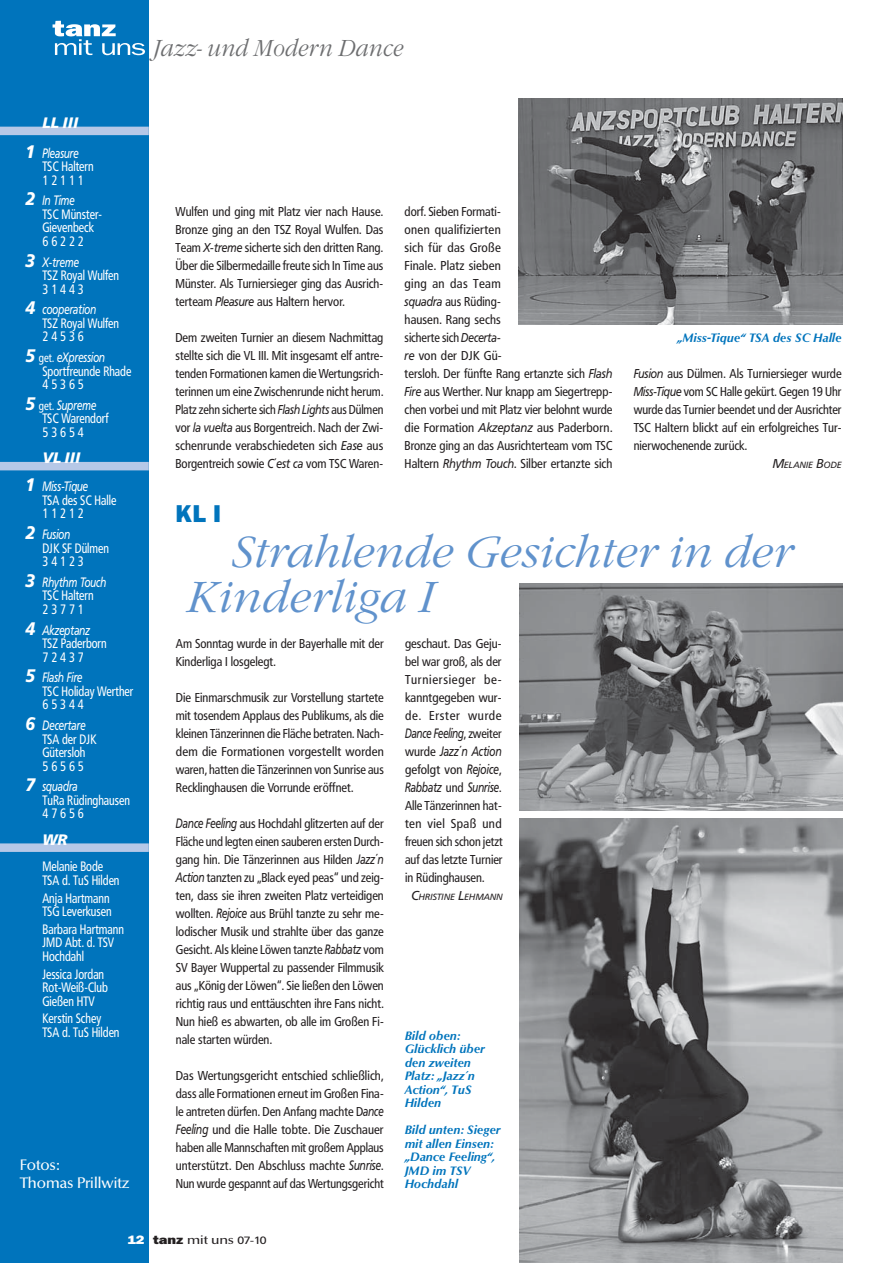
<style>
.page{position:relative;width:893px;height:1263px;background:#fff}
.page>*{position:absolute;margin:0;border:0;box-sizing:border-box;transform-origin:0 0}
.t1{font:italic 300 45px/45px "Garamond Itc T";color:#6092cc}
.t2{font:italic 300 24px "Garamond Itc T";color:#6d6e70;scale:.9 1}
.t3{font:800 24px "Franklin ITCBQ";color:#0074bc}
.t4{font:500 15px/18px "Optima BQ";color:#fff}
.t5{font:italic 900 15px "Frutiger BQ";letter-spacing:.04em;color:#fff}
.t6{font:13.5px/13.5px "Frutiger Condensed BQ";color:#fff;scale:.9 1}
.t7{font:italic 13.5px "Frutiger BQ";color:#fff;scale:.75 1}
.t8{font:italic 13.5px/18px "Frutiger BQ";letter-spacing:.005em;color:#231f20;scale:.73 1}
.t9{font:italic 13.5px "Frutiger BQ";letter-spacing:.005em;color:#231f20;scale:.76 1}
.t10{font:12.75px/18px "Frutiger Condensed BQ";color:#231f20;text-align:justify}
.t11{font:12.75px "Frutiger Condensed BQ";color:#231f20;scale:1.04 1}
.t12{font:italic 700 12px/13.5px "Optima BQ";color:#0074bc}
.t13{font:500 12px "Optima BQ";letter-spacing:-.01em;color:#231f20;scale:1.2 1}
.t14{font:italic 8.85px "Frutiger BQ";letter-spacing:.02em;color:#231f20}
.s1{font-weight:900;font-size:18px}
.s2{font-family:"Frutiger Condensed BQ";font-style:normal;font-size:12px}
.s3{font-family:"Frutiger BQ";font-style:italic}
.s4{font-size:12.75px}
.s5{font-family:"Frutiger BQ";font-style:italic;font-size:13.5px}
.s6{font-family:"Frutiger Condensed BQ";font-style:normal;font-size:12.75px}
.s7{font-family:"Franklin ITCBQ";font-weight:800;color:#fff}
.s8{font-family:"Franklin ITCBQ";font-weight:800}
.s9{font-family:"Frutiger BQ";font-weight:400;font-size:10.5px}
</style>
<div class="page">
<div style="left:0;top:0;width:149px;height:1263px;background:#0074bc"></div>
<svg style="left:53px;top:21px;width:92px;height:34px"></svg>
<div style="left:0;top:127px;width:149px;height:8px;background:#b6c8e7"></div>
<div style="left:0;top:462px;width:149px;height:8px;background:#b6c8e7"></div>
<div style="left:0;top:843px;width:149px;height:9px;background:#b6c8e7"></div>
<img style="left:519px;top:98px;width:323px;height:227px">
<img style="left:520px;top:584px;width:323px;height:226px">
<img style="left:520px;top:818px;width:322px;height:445px">
<h2 class="t2" style="left:153px;top:38px;width:280px">Jazz- und Modern Dance</h2>
<p class="t5" style="left:42px;top:117px;width:37px">LL III</p>
<p class="t7" style="left:25px;top:148px;width:73px"><span class="s1">1</span> Pleasure</p>
<p class="t6" style="left:42px;top:161px;width:58px">TSC Haltern<br>1 2 1 1 1</p>
<p class="t7" style="left:25px;top:195px;width:67px"><span class="s1">2</span> In Time</p>
<p class="t6" style="left:42px;top:209px;width:68px">TSC Münster-<br>Gievenbeck<br>6 6 2 2 2</p>
<p class="t7" style="left:25px;top:257px;width:73px"><span class="s1">3</span> X-treme</p>
<p class="t6" style="left:42px;top:270px;width:87px">TSZ Royal Wulfen<br>3 1 4 4 3</p>
<p class="t7" style="left:25px;top:304px;width:96px"><span class="s1">4</span> cooperation</p>
<p class="t6" style="left:42px;top:318px;width:87px">TSZ Royal Wulfen<br>2 4 5 3 6</p>
<p class="t7" style="left:25px;top:352px;width:108px"><span class="s1">5</span> <span class="s2">get.</span> eXpression</p>
<p class="t6" style="left:42px;top:365px;width:100px">Sportfreunde Rhade<br>4 5 3 6 5</p>
<p class="t7" style="left:25px;top:400px;width:96px"><span class="s1">5</span> <span class="s2">get.</span> Supreme</p>
<p class="t6" style="left:42px;top:413px;width:75px">TSC Warendorf<br>5 3 6 5 4</p>
<p class="t5" style="left:42px;top:452px;width:39px">VL III</p>
<p class="t7" style="left:25px;top:481px;width:85px"><span class="s1">1</span> Miss-Tique</p>
<p class="t6" style="left:42px;top:495px;width:84px">TSA des SC Halle<br>1 1 2 1 2</p>
<p class="t7" style="left:25px;top:529px;width:61px"><span class="s1">2</span> Fusion</p>
<p class="t6" style="left:42px;top:542px;width:75px">DJK SF Dülmen<br>3 4 1 2 3</p>
<p class="t7" style="left:25px;top:577px;width:109px"><span class="s1">3</span> Rhythm Touch</p>
<p class="t6" style="left:42px;top:590px;width:58px">TSC Haltern<br>2 3 7 7 1</p>
<p class="t7" style="left:25px;top:625px;width:88px"><span class="s1">4</span> Akzeptanz</p>
<p class="t6" style="left:42px;top:638px;width:73px">TSZ Paderborn<br>7 2 4 3 7</p>
<p class="t7" style="left:25px;top:672px;width:78px"><span class="s1">5</span> Flash Fire</p>
<p class="t6" style="left:42px;top:686px;width:103px">TSC Holiday Werther<br>6 5 3 4 4</p>
<p class="t7" style="left:25px;top:720px;width:82px"><span class="s1">6</span> Decertare</p>
<p class="t6" style="left:42px;top:733px;width:62px">TSA der DJK<br>Gütersloh<br>5 6 5 6 5</p>
<p class="t7" style="left:25px;top:781px;width:71px"><span class="s1">7</span> squadra</p>
<p class="t6" style="left:42px;top:795px;width:99px">TuRa Rüdinghausen<br>4 7 6 5 6</p>
<p class="t5" style="left:42px;top:834px;width:27px">WR</p>
<p class="t6" style="left:42px;top:861px;width:87px">Melanie Bode<br>TSA d. TuS Hilden</p>
<p class="t6" style="left:42px;top:892px;width:78px">Anja Hartmann<br>TSG Leverkusen</p>
<p class="t6" style="left:42px;top:924px;width:92px">Barbara Hartmann<br>JMD Abt. d. TSV<br>Hochdahl</p>
<p class="t6" style="left:42px;top:968px;width:74px">Jessica Jordan<br>Rot-Weiß-Club<br>Gießen HTV</p>
<p class="t6" style="left:42px;top:1013px;width:87px">Kerstin Schey<br>TSA d. TuS Hilden</p>
<p class="t4" style="left:20px;top:1157px;width:111px">Fotos:<br>Thomas Prillwitz</p>
<p class="t10" style="left:175px;top:204px;width:209px">Wulfen und ging mit Platz vier nach Hause.<br>Bronze ging an den TSZ Royal Wulfen. Das Team <span class="s3">X-treme</span> sicherte sich den dritten Rang.<br>Über die Silbermedaille freute sich In Time aus Münster. Als Turniersieger ging das Ausrich&shy;terteam <span class="s3">Pleasure</span> aus Haltern hervor.</p>
<p class="t10" style="left:175px;top:330px;width:209px">Dem zweiten Turnier an diesem Nachmittag stellte sich die VL III. Mit insgesamt elf antre&shy;tenden Formationen kamen die Wertungsrich&shy;terinnen um eine Zwischenrunde nicht herum.<br>Platz zehn sicherte sich <span class="s3">Flash Lights</span> aus Dülmen vor <span class="s3">la vuelta</span> aus Borgentreich. Nach der Zwi&shy;schenrunde verabschiedeten sich <span class="s3">Ease</span> aus Borgentreich sowie <span class="s3">C´est ca</span> vom TSC Waren-</p>
<p class="t10" style="left:405px;top:204px;width:209px;text-align:left">dorf. Sieben Formati-<br>onen qualifizierten<br>sich für das Große<br>Finale. Platz sieben<br>ging an das Team<br><span class="s3">squadra</span> aus Rüding-<br>hausen. Rang sechs<br>sicherte sich <span class="s3">Decerta-<br>re</span> von der DJK Gü-<br>tersloh. Der fünfte Rang ertanzte sich <span class="s3">Flash<br>Fire</span> aus Werther. Nur knapp am Siegertrepp&shy;chen vorbei und mit Platz vier belohnt wurde die Formation <span class="s3">Akzeptanz</span> aus Paderborn.<br>Bronze ging an das Ausrichterteam vom TSC<br>Haltern <span class="s3">Rhythm Touch</span>. Silber ertanzte sich</p>
<p class="t12" style="left:677px;top:331px;width:166px">„Miss-Tique“ TSA des SC Halle</p>
<p class="t10" style="left:634px;top:366px;width:209px"><span class="s3">Fusion</span> aus Dülmen. Als Turniersieger wurde <span class="s3">Miss-Tique</span> vom SC Halle gekürt. Gegen 19 Uhr wurde das Turnier beendet und der Ausrichter TSC Haltern blickt auf ein erfolgreiches Tur&shy;nierwochenende zurück.</p>
<p class="t14" style="left:773px;top:461px;width:70px"><span class="s4">M</span>ELANIE <span class="s4">B</span>ODE</p>
<h2 class="t3" style="left:175px;top:504px;width:47px">KL I</h2>
<h1 class="t1" style="left:187px;top:534px;width:608px;text-indent:45px">Strahlende Gesichter in der<br>Kinderliga I</h1>
<p class="t10" style="left:176px;top:636px;width:209px">Am Sonntag wurde in der Bayerhalle mit der<br>Kinderliga I losgelegt.</p>
<p class="t10" style="left:176px;top:690px;width:209px">Die Einmarschmusik zur Vorstellung startete mit tosendem Applaus des Publikums, als die kleinen Tänzerinnen die Fläche betraten. Nach&shy;dem die Formationen vorgestellt worden waren, hatten die Tänzerinnen von Sunrise aus Recklinghausen die Vorrunde eröffnet.</p>
<p class="t10" style="left:176px;top:816px;width:209px"><span class="s5">Dance Feeling</span> aus Hochdahl glitzerten auf der Fläche und legten einen sauberen ersten Durch&shy;gang hin. Die Tänzerinnen aus Hilden <span class="s5">Jazz´n Action</span> tanzten zu „Black eyed peas“ und zeig&shy;ten, dass sie ihren zweiten Platz verteidigen wollten. <span class="s5">Rejoice</span> aus Brühl tanzte zu sehr me&shy;lodischer Musik und strahlte über das ganze Gesicht. Als kleine Löwen tanzte <span class="s5">Rabbatz</span> vom SV Bayer Wuppertal zu passender Filmmusik aus „König der Löwen“. Sie ließen den Löwen richtig raus und enttäuschten ihre Fans nicht.<br>Nun hieß es abwarten, ob alle im Großen Fi&shy;nale starten würden.</p>
<p class="t10" style="left:176px;top:1068px;width:209px">Das Wertungsgericht entschied schließlich, dass alle Formationen erneut im Großen Fina&shy;le antreten dürfen. Den Anfang machte D<span class="s5">ance Feeling</span> und die Halle tobte. Die Zuschauer haben alle Mannschaften mit großem Applaus unterstützt. Den Abschluss machte <span class="s5">Sunrise</span>.<br>Nun wurde gespannt auf das Wertungsgericht</p>
<p class="t10" style="left:405px;top:636px;width:98px">geschaut. Das Geju&shy;bel war groß, als der Turniersieger be&shy;kanntgegeben wur&shy;de. Erster wurde</p>
<p class="t8" style="left:405px;top:726px;width:134px">Dance Feeling<span class="s6">, zweiter wurde</span> Jazz´n Action</p>
<p class="t11" style="left:405px;top:765px;width:94px">gefolgt von <span class="s5">Rejoice</span>,</p>
<p class="t9" style="left:405px;top:782px;width:129px">Rabbatz <span class="s6">und</span> Sunrise<span class="s6">.</span></p>
<p class="t10" style="left:405px;top:798px;width:99px">Alle Tänzerinnen hat&shy;ten viel Spaß und freuen sich schon jetzt auf das letzte Turnier in Rüdinghausen.</p>
<p class="t14" style="left:411px;top:893px;width:93px"><span class="s4">C</span>HRISTINE <span class="s4">L</span>EHMANN</p>
<p class="t12" style="left:405px;top:1029px;width:82px">Bild oben:<br>Glücklich über den zweiten<br>Platz: „Jazz´n<br>Action“, TuS<br>Hilden</p>
<p class="t12" style="left:405px;top:1124px;width:97px">Bild unten: Sieger mit allen Einsen: „Dance Feeling“,<br>JMD im TSV<br>Hochdahl</p>
<p class="t13" style="left:127px;top:1235px;width:118px"><span class="s7">12</span> <span class="s8">tanz</span> mit uns <span class="s9">07-10</span></p>
</div>
